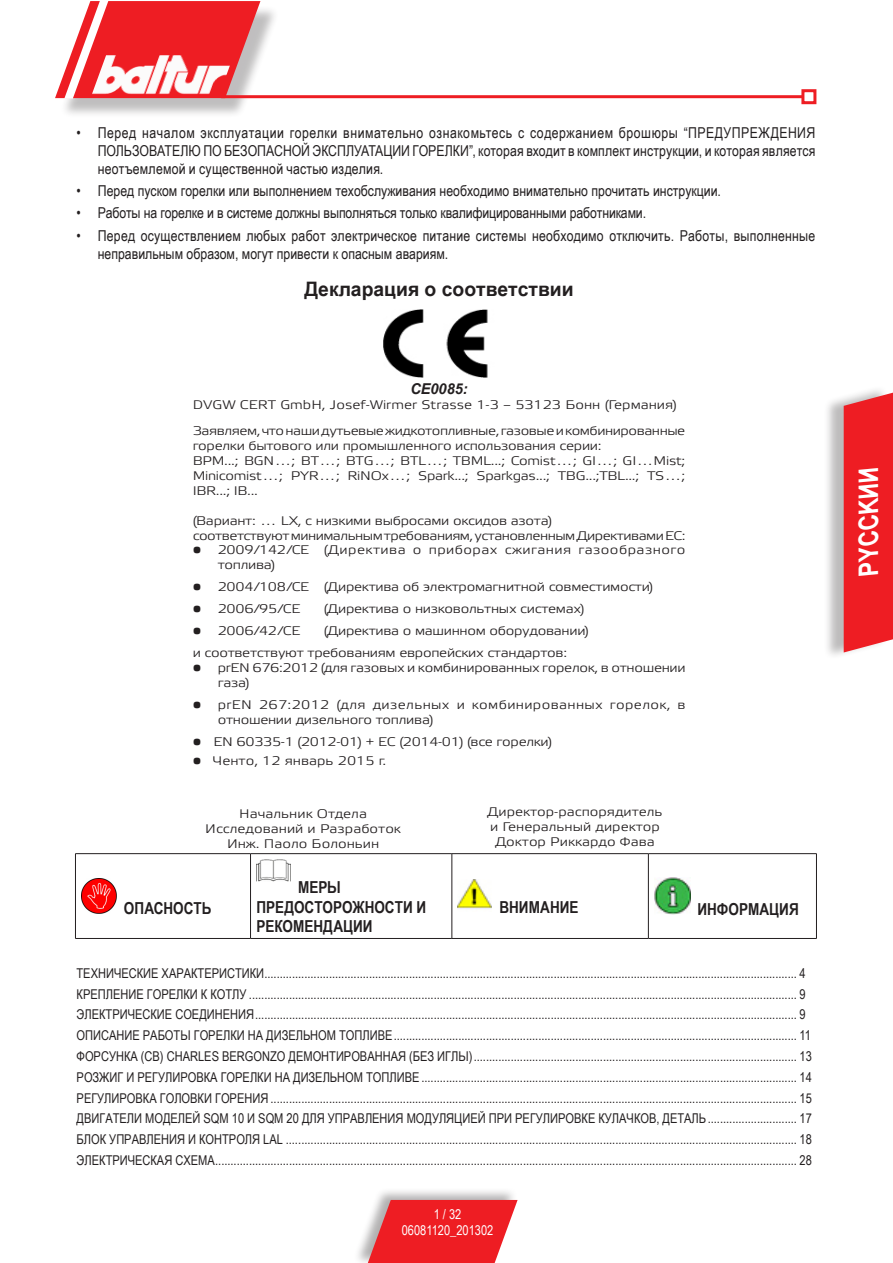
<style>
.page{position:relative;width:893px;height:1263px;background:#fff}
.page>*{position:absolute;margin:0;border:0;box-sizing:border-box;transform-origin:0 0}
.t1{font:italic 700 27px "Arial Narrow";color:#fff}
.t2{font:700 19.95px "Arial Narrow";color:#231f20;scale:1.18 1}
.t3{font:700 16.5px/19.5px "Arial Narrow";color:#231f20}
.t4{font:15px/18px "Arial Narrow";color:#231f20;text-align:justify}
.t5{font:italic 700 15px "Arial Narrow";color:#231f20;scale:1.18 1}
.t6{font:13.5px/20.7px "Arial Narrow";color:#231f20}
.t7{font:13.5px/16.5px "Arial Narrow";color:#fff;text-align:center}
.t8{font:12.45px/15px "Elektra Light Pro";letter-spacing:-.02em;color:#231f20;scale:1.18 1}
.t9{font:12.45px/15px "Elektra Light Pro";color:#231f20;text-align:center;scale:1.18 1}
.t10{font:12.45px/15px "Elektra Light Pro";letter-spacing:.025em;color:#231f20;scale:1.18 1}
.t11{font:12.45px/15px "Elektra Light Pro";letter-spacing:.03em;color:#231f20;scale:1.18 1}
</style>
<div class="page">
<div style="left:353px;top:1187px;width:164px;height:76px;background:#231f20;opacity:.35"></div>
<svg style="left:368px;top:1200px;width:150px;height:63px;background:#ec3c41"></svg>
<div style="left:60px;top:5px;width:220px;height:113px;background:#231f20;opacity:.29"></div>
<hr style="left:221px;top:95px;width:582px;height:3px;background:#ee1d23">
<div style="left:801px;top:89px;width:15px;height:15px;border:3px solid #ee1d23"></div>
<svg style="left:55px;top:1px;width:205px;height:98px"></svg>
<div style="left:823px;top:385px;width:65px;height:275px;background:#231f20;opacity:.3"></div>
<div style="left:844px;top:393px;width:49px;height:259px;background:#ee1d23"></div>
<hr style="left:75px;top:853px;width:176px;height:1px;background:#231f20">
<hr style="left:75px;top:854px;width:1px;height:84px;background:#231f20">
<hr style="left:251px;top:853px;width:201px;height:1px;background:#231f20">
<hr style="left:250px;top:854px;width:1px;height:84px;background:#231f20">
<hr style="left:452px;top:853px;width:196px;height:1px;background:#231f20">
<hr style="left:452px;top:854px;width:1px;height:84px;background:#231f20">
<hr style="left:648px;top:853px;width:169px;height:1px;background:#231f20">
<hr style="left:648px;top:854px;width:1px;height:84px;background:#231f20">
<hr style="left:816px;top:854px;width:1px;height:84px;background:#231f20">
<hr style="left:75px;top:938px;width:176px;height:1px;background:#231f20">
<hr style="left:251px;top:938px;width:201px;height:1px;background:#231f20">
<hr style="left:452px;top:938px;width:196px;height:1px;background:#231f20">
<hr style="left:648px;top:938px;width:169px;height:1px;background:#231f20">
<img style="left:81px;top:878px;width:35px;height:35px">
<img style="left:257px;top:860px;width:34px;height:22px">
<img style="left:458px;top:879px;width:34px;height:30px">
<img style="left:654px;top:877px;width:36px;height:37px">
<img style="left:384px;top:310px;width:104px;height:67px">
<p class="t4" style="left:98px;top:123px;width:719px;text-indent:-21px">• Перед началом эксплуатации горелки внимательно ознакомьтесь с содержанием брошюры “ПРЕДУПРЕЖДЕНИЯ ПОЛЬЗОВАТЕЛЮ ПО БЕЗОПАСНОЙ ЭКСПЛУАТАЦИИ ГОРЕЛКИ”, которая входит в комплект инструкции, и которая является неотъемлемой и существенной частью изделия.</p>
<p class="t4" style="left:77px;top:181px;width:646px">• Перед пуском горелки или выполнением техобслуживания необходимо внимательно прочитать инструкции.</p>
<p class="t4" style="left:77px;top:203px;width:571px">• Работы на горелке и в системе должны выполняться только квалифицированными работниками.</p>
<p class="t4" style="left:98px;top:226px;width:719px;text-indent:-21px">• Перед осуществлением любых работ электрическое питание системы необходимо отключить. Работы, выполненные неправильным образом, могут привести к опасным авариям.</p>
<h2 class="t2" style="left:304px;top:273px;width:230px">Декларация о соответствии</h2>
<p class="t5" style="left:410px;top:378px;width:50px">CE0085:</p>
<p class="t9" style="left:193px;top:398px;width:412px">DVGW CERT GmbH, Josef-Wirmer Strasse 1-3 – 53123 Бонн (Германия)</p>
<p class="t8" style="left:193px;top:423px;width:419px">Заявляем, что наши дутьевые жидкотопливные, газовые и комбинированные горелки бытового или промышленного использования серии:<br>BPM...; BGN…; BT…; BTG…; BTL…; TBML...; Comist…; GI…; GI…Mist; Minicomist…; PYR…; RiNOx…; Spark...; Sparkgas...; TBG...;TBL...; TS…; IBR...; IB...</p>
<p class="t8" style="left:193px;top:513px;width:419px">(Вариант: … LX, с низкими выбросами оксидов азота)<br>соответствуют минимальным требованиям, установленным Директивами ЕС:</p>
<p class="t11" style="left:218px;top:543px;width:398px;text-indent:-25px">• 2009/142/CE (Директива о приборах сжигания газообразного топлива)</p>
<p class="t8" style="left:193px;top:580px;width:392px">• 2004/108/CE (Директива об электромагнитной совместимости)</p>
<p class="t8" style="left:193px;top:602px;width:93px">• 2006/95/CE</p>
<p class="t8" style="left:324px;top:602px;width:222px">(Директива о низковольтных системах)</p>
<p class="t8" style="left:193px;top:624px;width:93px">• 2006/42/СЕ</p>
<p class="t8" style="left:193px;top:621px;width:337px;line-height:22px;text-indent:131px">(Директива о машинном оборудовании) и соответствуют требованиям европейских стандартов:</p>
<p class="t8" style="left:218px;top:661px;width:398px;text-indent:-25px">• prEN 676:2012 (для газовых и комбинированных горелок, в отношении газа)</p>
<p class="t10" style="left:218px;top:698px;width:398px;text-indent:-25px">• prEN 267:2012 (для дизельных и комбинированных горелок, в отношении дизельного топлива)</p>
<p class="t8" style="left:193px;top:735px;width:306px">• EN 60335-1 (2012-01) + EC (2014-01) (все горелки)</p>
<p class="t9" style="left:193px;top:753px;width:166px">• Ченто, 12 январь 2015 г.</p>
<p class="t9" style="left:205px;top:807px;width:167px">Начальник Отдела<br>Исследований и Разработок<br>Инж. Паоло Болоньин</p>
<p class="t3" style="left:124px;top:897px;width:89px">ОПАСНОСТЬ</p>
<p class="t3" style="left:256px;top:877px;width:171px;text-indent:42px">МЕРЫ<br>ПРЕДОСТОРОЖНОСТИ И<br>РЕКОМЕНДАЦИИ</p>
<p class="t9" style="left:487px;top:805px;width:150px">Директор-распорядитель и Генеральный директор<br>Доктор Риккардо Фава</p>
<p class="t3" style="left:499px;top:896px;width:81px">ВНИМАНИЕ</p>
<p class="t3" style="left:697px;top:898px;width:103px">ИНФОРМАЦИЯ</p>
<p class="t6" style="left:77px;top:962px;width:737px">ТЕХНИЧЕСКИЕ ХАРАКТЕРИСТИКИ............................................................................................................................................................................. 4<br>КРЕПЛЕНИЕ ГОРЕЛКИ К КОТЛУ .................................................................................................................................................................................. 9<br>ЭЛЕКТРИЧЕСКИЕ СОЕДИНЕНИЯ................................................................................................................................................................................ 9<br>ОПИСАНИЕ РАБОТЫ ГОРЕЛКИ НА ДИЗЕЛЬНОМ ТОПЛИВЕ................................................................................................................................... 11<br>ФОРСУНКА (CB) CHARLES BERGONZO ДЕМОНТИРОВАННАЯ (БЕЗ ИГЛЫ)......................................................................................................... 13<br>РОЗЖИГ И РЕГУЛИРОВКА ГОРЕЛКИ НА ДИЗЕЛЬНОМ ТОПЛИВЕ .......................................................................................................................... 14<br>РЕГУЛИРОВКА ГОЛОВКИ ГОРЕНИЯ ........................................................................................................................................................................... 15<br>ДВИГАТЕЛИ МОДЕЛЕЙ SQM 10 И SQM 20 ДЛЯ УПРАВЛЕНИЯ МОДУЛЯЦИЕЙ ПРИ РЕГУЛИРОВКЕ КУЛАЧКОВ, ДЕТАЛЬ............................. 17<br>БЛОК УПРАВЛЕНИЯ И КОНТРОЛЯ LAL ...................................................................................................................................................................... 18<br>ЭЛЕКТРИЧЕСКАЯ СХЕМА............................................................................................................................................................................................. 28</p>
<p class="t7" style="left:402px;top:1205px;width:93px">1 / 32<br>06081120_201302</p>
<h1 class="t1" style="left:848px;top:575px;width:121px;rotate:-90deg">PYCCKИИ</h1>
</div>
